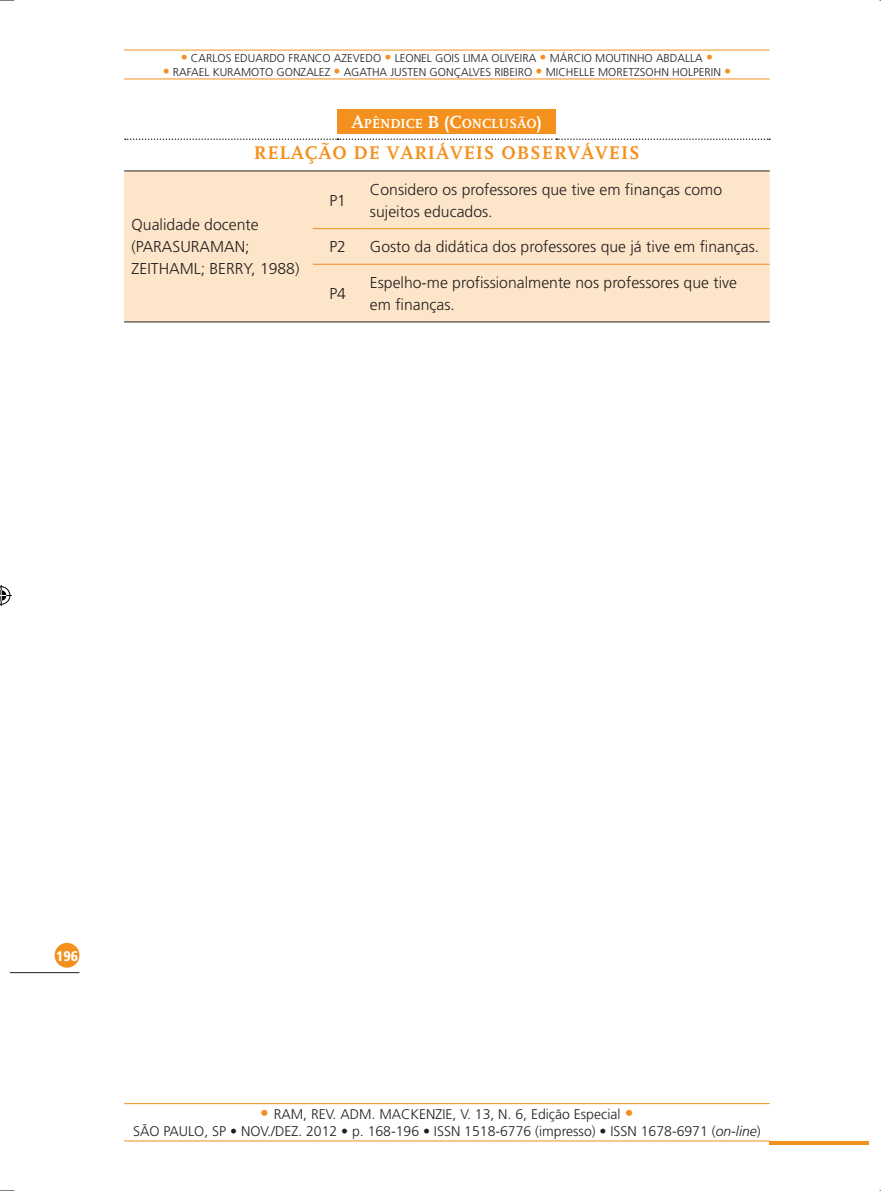
<style>
.page{position:relative;width:881px;height:1191px;background:#fff}
.page>*{position:absolute;margin:0;border:0;box-sizing:border-box;transform-origin:0 0}
.t1{font:700 19.25px "FF Scala Definitiver";letter-spacing:.05em;color:#f4901d}
.t2{font:300 15.75px/22.1px "Frutiger LT Std";color:#231f20}
.t3{font:300 14px/16.8px "Frutiger LT Std";color:#231f20;text-align:center}
.t4{font:900 condensed 14px "Frutiger LT Std";color:#fff}
.t5{font:700 13.83px "FF Scala Definitiver";color:#fff}
.t6{font:300 11.38px "Frutiger LT Std";color:#231f20}
.s1{font-size:14px;color:#f4901d}
.s2{font-size:18.38px}
.s3{font-size:17.5px;color:#f4901d}
.s4{font-style:italic}
</style>
<div class="page">
<hr style="left:769px;top:1141px;width:99px;height:3px;background:#f4901d">
<div style="left:55px;top:943px;width:24px;height:24px;background:#f4901d;border-radius:50%"></div>
<hr style="left:10px;top:972px;width:69px;height:1px;background:#231f20">
<hr style="left:124px;top:1140px;width:645px;height:1px;background:#f4901d">
<hr style="left:124px;top:1103px;width:645px;height:1px;background:#f4901d">
<hr style="left:124px;top:78px;width:645px;height:1px;background:#f4901d">
<hr style="left:124px;top:50px;width:645px;height:1px;background:#f4901d">
<div style="left:124px;top:171px;width:645px;height:150px;background:#fde5c9"></div>
<hr style="left:124px;top:170px;width:189px;height:1px;background:#231f20">
<hr style="left:124px;top:321px;width:189px;height:1px;background:#231f20">
<hr style="left:313px;top:170px;width:49px;height:1px;background:#231f20">
<hr style="left:362px;top:170px;width:407px;height:1px;background:#231f20">
<hr style="left:313px;top:321px;width:49px;height:1px;background:#231f20">
<hr style="left:362px;top:321px;width:407px;height:1px;background:#231f20">
<hr style="left:313px;top:228px;width:49px;height:1px;background:#f4901d">
<hr style="left:362px;top:228px;width:407px;height:1px;background:#f4901d">
<hr style="left:313px;top:264px;width:49px;height:1px;background:#f4901d">
<hr style="left:362px;top:264px;width:407px;height:1px;background:#f4901d">
<div style="left:337px;top:109px;width:219px;height:25px;background:#f4901d"></div>
<svg style="left:125px;top:138px;width:644px;height:2px"></svg>
<svg style="left:0;top:0;width:14px;height:1px"></svg>
<svg style="left:0;top:1190px;width:14px;height:1px"></svg>
<svg style="left:0;top:585px;width:12px;height:21px"></svg>
<p class="t6" style="left:181px;top:51px;width:533px"><span class="s1">•</span> CARLOS EDUARDO FRANCO AZEVEDO <span class="s1">•</span> LEONEL GOIS LIMA OLIVEIRA <span class="s1">•</span> MÁRCIO MOUTINHO ABDALLA <span class="s1">•</span></p>
<p class="t6" style="left:162px;top:65px;width:569px"><span class="s1">•</span> RAFAEL KURAMOTO GONZALEZ <span class="s1">•</span> AGATHA JUSTEN GONÇALVES RIBEIRO <span class="s1">•</span> MICHELLE MORETZSOHN HOLPERIN <span class="s1">•</span></p>
<p class="t5" style="left:351px;top:116px;width:192px"><span class="s2">A</span>PÊNDICE <span class="s2">B (C</span>ONCLUSÃO<span class="s2">)</span></p>
<p class="t1" style="left:254px;top:141px;width:387px">RELAÇÃO DE VARIÁVEIS OBSERVÁVEIS</p>
<p class="t2" style="left:131px;top:214px;width:169px">Qualidade docente (PARASURAMAN;<br>ZEITHAML; BERRY, 1988)</p>
<p class="t2" style="left:329px;top:189px;width:18px">P1</p>
<p class="t2" style="left:370px;top:178px;width:353px">Considero os professores que tive em finanças como sujeitos educados.</p>
<p class="t2" style="left:329px;top:236px;width:18px">P2</p>
<p class="t2" style="left:370px;top:236px;width:390px">Gosto da didática dos professores que já tive em finanças.</p>
<p class="t2" style="left:329px;top:283px;width:18px">P4</p>
<p class="t2" style="left:370px;top:272px;width:368px">Espelho-me profissionalmente nos professores que tive em finanças.</p>
<p class="t4" style="left:56px;top:947px;width:23px">196</p>
<p class="t3" style="left:133px;top:1106px;width:629px"><span class="s3">•</span> RAM, REV. ADM. MACKENZIE, V. 13, N. 6, Edição Especial <span class="s3">•<br></span>SÃO PAULO, SP • NOV./DEZ. 2012 • p. 168-196 • ISSN 1518-6776 (impresso) • ISSN 1678-6971 (<span class="s4">on-line</span>)</p>
</div>
